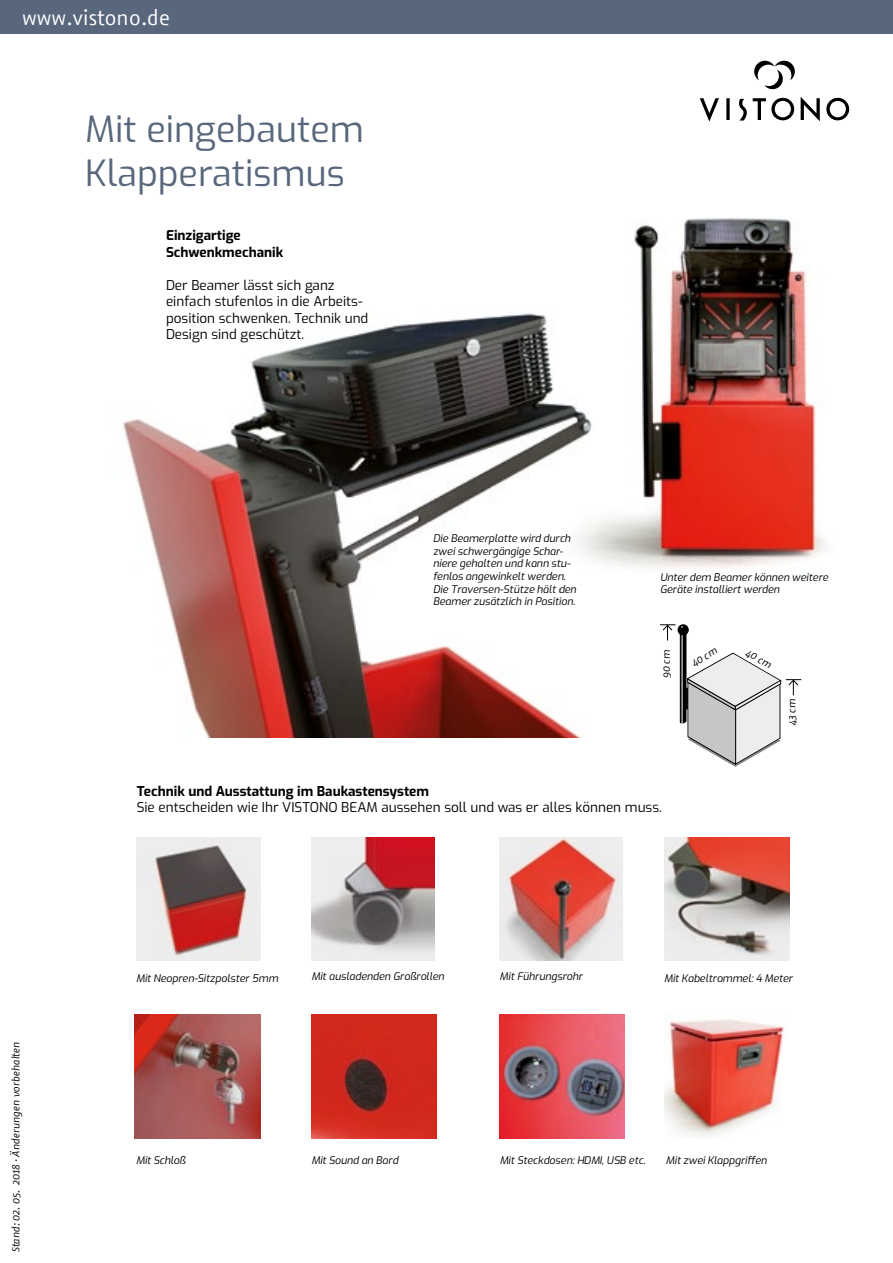
<style>
.page{position:relative;width:893px;height:1263px;background:#fff}
.page>*{position:absolute;margin:0;border:0;box-sizing:border-box;transform-origin:0 0}
.t1{font:36px/43.2px "Exo";color:#58677c}
.t2{font:21px "Azuro";color:#fff}
.t3{font:13.5px/16.5px "Exo";color:#000}
.t4{font:700 13.5px/16.5px "Exo";color:#000}
.t5{font:italic 10.5px/12.6px "Exo";color:#000}
.t6{font:italic 10.5px "Azuro";color:#000}
</style>
<div class="page">
<img style="left:123px;top:313px;width:458px;height:424px">
<img style="left:137px;top:837px;width:123px;height:124px">
<img style="left:311px;top:837px;width:124px;height:124px">
<img style="left:664px;top:1019px;width:120px;height:118px">
<img style="left:311px;top:1015px;width:126px;height:123px">
<img style="left:135px;top:1015px;width:125px;height:123px">
<img style="left:500px;top:837px;width:123px;height:124px">
<img style="left:664px;top:837px;width:125px;height:124px">
<img style="left:500px;top:1015px;width:125px;height:123px">
<svg style="left:660px;top:624px;width:141px;height:143px"></svg>
<img style="left:562px;top:218px;width:263px;height:373px">
<div style="left:0;top:0;width:893px;height:34px;background:#58677c"></div>
<svg style="left:699px;top:61px;width:151px;height:61px"></svg>
<h2 class="t2" style="left:22px;top:3px;width:150px">www.vistono.de</h2>
<h1 class="t1" style="left:85px;top:106px;width:280px">Mit eingebautem<br>Klapperatismus</h1>
<p class="t4" style="left:166px;top:226px;width:119px">Einzigartige<br>Schwenkmechanik</p>
<p class="t3" style="left:166px;top:276px;width:204px">Der Beamer lässt sich ganz einfach stufenlos in die Arbeits&shy;position schwenken. Technik und<br>Design sind geschützt.</p>
<p class="t5" style="left:433px;top:532px;width:145px">Die Beamerplatte wird durch zwei schwergängige Schar&shy;niere gehalten und kann stu&shy;fenlos angewinkelt werden.<br>Die Traversen-Stütze hält den<br>Beamer zusätzlich in Position.</p>
<p class="t5" style="left:660px;top:570px;width:170px">Unter dem Beamer können weitere<br>Geräte installiert werden</p>
<p class="t6" style="left:659px;top:678px;width:30px;rotate:-90deg">90 cm</p>
<p class="t6" style="left:689px;top:657px;width:29px;rotate:-30deg">40 cm</p>
<p class="t6" style="left:751px;top:645px;width:29px;rotate:30deg">40 cm</p>
<p class="t6" style="left:785px;top:725px;width:28px;rotate:-90deg">43 cm</p>
<p class="t4" style="left:137px;top:782px;width:294px">Technik und Ausstattung im Baukastensystem</p>
<p class="t3" style="left:137px;top:798px;width:527px">Sie entscheiden wie Ihr VISTONO BEAM aussehen soll und was er alles können muss.</p>
<p class="t6" style="left:9px;top:1252px;width:212px;rotate:-90deg">Stand: 02. 05. 2018 · Änderungen vorbehalten</p>
<p class="t5" style="left:136px;top:971px;width:144px">Mit Neopren-Sitzpolster 5mm</p>
<p class="t5" style="left:311px;top:969px;width:134px">Mit ausladenden Großrollen</p>
<p class="t5" style="left:500px;top:969px;width:85px">Mit Führungsrohr</p>
<p class="t5" style="left:664px;top:971px;width:130px">Mit Kabeltrommel: 4 Meter</p>
<p class="t5" style="left:136px;top:1153px;width:51px">Mit Schloß</p>
<p class="t5" style="left:311px;top:1153px;width:88px">Mit Sound an Bord</p>
<p class="t5" style="left:500px;top:1153px;width:147px">Mit Steckdosen: HDMI, USB etc.</p>
<p class="t5" style="left:666px;top:1153px;width:102px">Mit zwei Klappgriffen</p>
</div>
